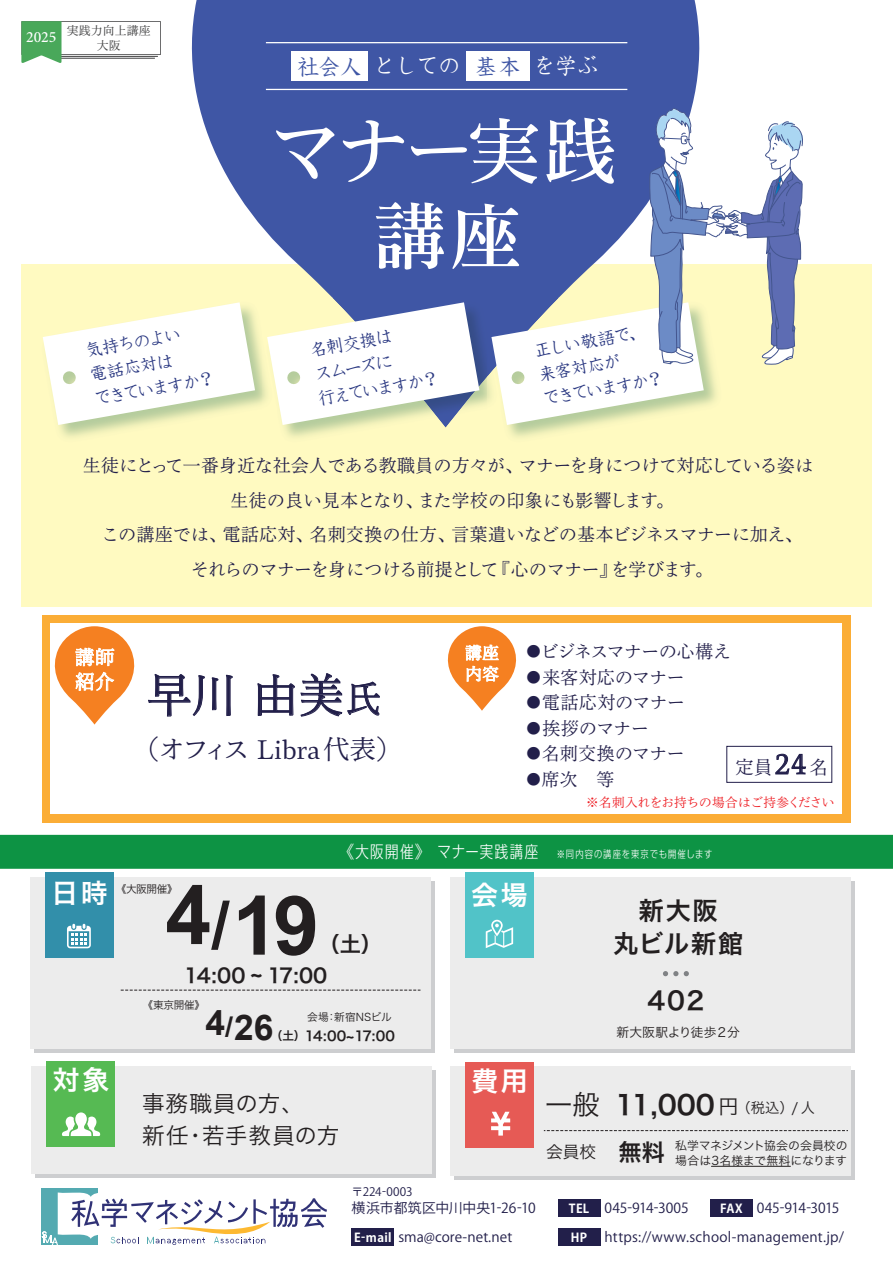
<style>
.page{position:relative;width:893px;height:1263px;background:#fff}
.page>*{position:absolute;margin:0;border:0;box-sizing:border-box;transform-origin:0 0}
.t1{font:700 82.2px "Arial";color:#231f20}
.t2{font:73.35px/85.1px "DF Mincho P W5 WING RKSJ H";letter-spacing:.005em;color:#fff;text-align:center}
.t3{font:45.75px "Toppan Bunkyu Mincho Pr 6 N R";color:#221f4a}
.t4{font:700 35.4px "Arial";color:#231f20}
.t5{font:26.85px "Hira Kaku Pro N W6";color:#231f20}
.t6{font:26.85px "Hira Kaku Pro N W6";letter-spacing:.1em;color:#fff}
.t7{font:26.25px "Toppan Bunkyu Mincho Pr 6 N R";letter-spacing:-.015em;color:#221f4a}
.t8{font:25.05px/33px "Hira Kaku Pro N W6";letter-spacing:.07em;color:#231f20;text-align:center}
.t9{font:23.4px "DF Kyo Ka Sho W4 WINP RKSJ H";letter-spacing:-.075em;color:#fff}
.t10{font:22.5px/31.5px "Hira Kaku Pro N W3";letter-spacing:.035em;color:#231f20}
.t11{font:21.3px "Hira Kaku Pro N W6";color:#231f20}
.t12{font:19.8px "Hira Kaku Pro N W6";letter-spacing:-.04em;color:#231f20}
.t13{font:19.2px/24.5px "Toppan Bunkyu Mincho Pr 6 N R";color:#fff}
.t14{font:18.3px "Toppan Bunkyu Mincho Pr 6 N R";color:#221f4a}
.t15{font:18px/24.6px "DF Kyo Ka Sho W4 WINP RKSJ H";color:#2b3982}
.t16{font:17.7px/34.5px "Toppan Bunkyu Mincho Pr 6 N R";color:#221f4a;text-align:center}
.t17{font:17.7px "Toppan Bunkyu Mincho Pr 6 N R";letter-spacing:-.02em;color:#221f4a}
.t18{font:300 16.8px "UD Shin Go C Oeiz Pr 6 N";letter-spacing:.085em;color:#fff}
.t19{font:16.65px "Hira Kaku Pro N W3";color:#231f20}
.t20{font:16.5px "Toppan Bunkyu Mincho Pr 6 N R";color:#fff}
.t21{font:500 15.75px "Minion Pro";color:#fff}
.t22{font:13.8px "Koz Go Pr 6 N";letter-spacing:.005em;color:#221f4a}
.t23{font:13.8px "Koz Go Pr 6 N";letter-spacing:-.04em;color:#221f4a}
.t24{font:13.35px "Hira Kaku Pro N W6";letter-spacing:-.04em;color:#231f20}
.t25{font:12.75px "Hira Kaku Pro N W3";letter-spacing:-.04em;color:#231f20}
.t26{font:12.6px "Toppan Bunkyu Mincho Pr 6 N R";color:#ee1d23}
.t27{font:700 12.15px "Koz Go Pr 6 N";color:#fff}
.t28{font:12px/15px "Zen Old Mincho";color:#3e3e3f;text-align:center}
.t29{font:11.85px/15px "Hira Kaku Pro N W3";letter-spacing:-.005em;color:#231f20;text-align:right}
.t30{font:11.7px "Koz Go Pr 6 N";letter-spacing:.005em;color:#221f4a}
.t31{font:11.7px "Hira Kaku Pro N W6";color:#231f20}
.t32{font:10.65px "Hira Kaku Pro N W3";letter-spacing:-.035em;color:#231f20}
.t33{font:10.65px "Hira Kaku Pro N W3";letter-spacing:.01em;color:#231f20}
.t34{font:300 10.35px "UD Shin Go C Oeiz Pr 6 N";letter-spacing:.105em;color:#fff}
.s1{color:#3f56a5}
.s2{font-size:36.6px}
.s3{font-size:27.45px}
.s4{font-size:66.45px}
.s5{font-size:28.65px}
.s6{font-family:"Hira Kaku Pro N W3";font-size:27.3px}
.s7{font-family:"Hira Kaku Pro N W3";font-size:20.1px}
.s8{font-family:"Hira Kaku Pro N W3";font-size:14.25px}
.s9{font-weight:700;font-size:12.15px;color:#fff}
</style>
<div class="page">
<div style="left:42px;top:615px;width:808px;height:207px;background:#fbad36"></div>
<div style="left:51px;top:624px;width:791px;height:189px;background:#fff"></div>
<div style="left:21px;top:264px;width:851px;height:342px;background:#fffac1"></div>
<svg style="left:191px;top:0;width:509px;height:298px;background:#5569ad"></svg>
<hr style="left:266px;top:89px;width:361px;height:1px;background:#fff">
<hr style="left:266px;top:42px;width:361px;height:1px;background:#fff">
<div style="left:291px;top:51px;width:77px;height:30px;background:#fff"></div>
<div style="left:466px;top:51px;width:63px;height:30px;background:#fff"></div>
<img style="left:59px;top:323px;width:204px;height:114px">
<svg style="left:43px;top:302px;width:212px;height:123px"></svg>
<img style="left:333px;top:298px;width:154px;height:129px">
<svg style="left:267px;top:302px;width:212px;height:123px;background:#e7e9e5"></svg>
<img style="left:487px;top:376px;width:4px;height:30px">
<img style="left:487px;top:298px;width:4px;height:78px">
<svg style="left:491px;top:106px;width:312px;height:319px"></svg>
<div style="left:558px;top:1199px;width:42px;height:17px;background:#221f4a"></div>
<div style="left:710px;top:1199px;width:43px;height:17px;background:#221f4a"></div>
<div style="left:352px;top:1228px;width:42px;height:17px;background:#221f4a"></div>
<div style="left:558px;top:1228px;width:42px;height:17px;background:#221f4a"></div>
<div style="left:41px;top:1188px;width:57px;height:57px;background:#54aab1"></div>
<svg style="left:41px;top:1192px;width:286px;height:53px"></svg>
<div style="left:34px;top:881px;width:401px;height:171px;background:#cdced0"></div>
<div style="left:31px;top:877px;width:400px;height:172px;background:#ececec"></div>
<div style="left:46px;top:873px;width:68px;height:85px;background:#328faa"></div>
<svg style="left:67px;top:924px;width:24px;height:24px"></svg>
<div style="left:35px;top:1070px;width:400px;height:108px;background:#cdced0"></div>
<div style="left:31px;top:1066px;width:400px;height:108px;background:#ececec"></div>
<div style="left:46px;top:1062px;width:68px;height:85px;background:#56ba53"></div>
<svg style="left:62px;top:1112px;width:38px;height:24px"></svg>
<div style="left:454px;top:1070px;width:401px;height:110px;background:#cdced0"></div>
<div style="left:451px;top:1067px;width:400px;height:109px;background:#ececec"></div>
<div style="left:466px;top:1062px;width:68px;height:85px;background:#e65a55"></div>
<svg style="left:491px;top:1112px;width:19px;height:23px"></svg>
<hr style="left:711px;top:1166px;width:79px;height:1px;background:#231f20">
<svg style="left:544px;top:1130px;width:304px;height:1px"></svg>
<div style="left:454px;top:881px;width:401px;height:171px;background:#cdced0"></div>
<div style="left:450px;top:877px;width:401px;height:172px;background:#ececec"></div>
<div style="left:465px;top:873px;width:68px;height:85px;background:#51c3c8"></div>
<svg style="left:486px;top:920px;width:27px;height:28px"></svg>
<svg style="left:663px;top:971px;width:15px;height:5px"></svg>
<svg style="left:684px;top:971px;width:5px;height:5px"></svg>
<div style="left:0;top:835px;width:893px;height:34px;background:#0d9344"></div>
<svg style="left:50px;top:626px;width:85px;height:99px"></svg>
<svg style="left:447px;top:626px;width:70px;height:85px"></svg>
<svg style="left:148px;top:674px;width:85px;height:42px"></svg>
<svg style="left:258px;top:674px;width:37px;height:42px"></svg>
<svg style="left:301px;top:673px;width:79px;height:44px"></svg>
<svg style="left:21px;top:21px;width:140px;height:42px"></svg>
<svg style="left:775px;top:754px;width:31px;height:20px"></svg>
<div style="left:726px;top:746px;width:106px;height:37px;border:1px solid #221f4a"></div>
<svg style="left:121px;top:990px;width:299px;height:1px"></svg>
<p class="t21" style="left:26px;top:27px;width:32px">2025</p>
<p class="t28" style="left:67px;top:24px;width:85px">実践力向上講座大阪</p>
<h3 class="t9" style="left:474px;top:54px;width:127px"><span class="s1">基本</span>を学ぶ</h3>
<h3 class="t9" style="left:296px;top:54px;width:231px"><span class="s1">社会人</span>としての　　　</h3>
<h2 class="t2" style="left:270px;top:110px;width:349px">マナー実践講座</h2>
<p class="t15" style="left:83px;top:339px;width:124px;rotate:-10deg">気持ちのよい<br>電話応対は<br>できていますか？</p>
<p class="t15" style="left:308px;top:339px;width:125px;rotate:-10deg">名刺交換は<br>スムーズに<br>行えていますか？</p>
<p class="t15" style="left:532px;top:339px;width:124px;rotate:-10deg">正しい敬語で、来客対応が<br>できていますか？</p>
<p class="t16" style="left:83px;top:447px;width:732px">生徒にとって一番身近な社会人である教職員の方々が、マナーを身につけて対応している姿は生徒の良い見本となり、また学校の印象にも影響します。<br>この講座では、電話応対、名刺交換の仕方、言葉遣いなどの基本ビジネスマナーに加え、<br>それらのマナーを身につける前提として『心のマナー』を学びます。</p>
<p class="t13" style="left:75px;top:643px;width:41px">講師紹介</p>
<h3 class="t3" style="left:146px;top:653px;width:237px">早川 由美<span class="s2">氏</span></h3>
<h3 class="t7" style="left:133px;top:725px;width:271px">（オフィス Libra代表）</h3>
<p class="t20" style="left:465px;top:658px;width:35px">内容</p>
<p class="t17" style="left:525px;top:635px;width:226px">●ビジネスマナーの心構え　</p>
<p class="t16" style="left:525px;top:658px;width:161px">●来客対応のマナー</p>
<p class="t16" style="left:525px;top:684px;width:162px">●電話応対のマナー</p>
<p class="t16" style="left:525px;top:709px;width:144px">●挨拶のマナー　</p>
<p class="t16" style="left:525px;top:735px;width:180px">●名刺交換のマナー　</p>
<p class="t16" style="left:525px;top:760px;width:91px">●席次　等</p>
<p class="t26" style="left:586px;top:791px;width:250px">※名刺入れをお持ちの場合はご持参ください</p>
<p class="t14" style="left:735px;top:750px;width:94px">定員<span class="s3">24</span> 名</p>
<p class="t18" style="left:341px;top:838px;width:199px">《大阪開催》　マナー実践講座</p>
<p class="t34" style="left:557px;top:846px;width:157px">※同内容の講座を東京でも開催します</p>
<h3 class="t6" style="left:51px;top:868px;width:58px">日時</h3>
<h1 class="t1" style="left:166px;top:868px;width:155px">4<span class="s4">/</span>19</h1>
<p class="t32" style="left:116px;top:879px;width:64px">《大阪開催》</p>
<p class="t11" style="left:318px;top:925px;width:65px">（土）</p>
<p class="t12" style="left:184px;top:958px;width:145px">14:00 ~ 17:00</p>
<h3 class="t6" style="left:53px;top:1056px;width:58px">対象</h3>
<p class="t32" style="left:143px;top:995px;width:64px">《東京開催》</p>
<h3 class="t4" style="left:205px;top:1002px;width:70px">4<span class="s5">/</span>26</h3>
<p class="t31" style="left:271px;top:1025px;width:36px">（土）</p>
<p class="t33" style="left:307px;top:1007px;width:86px">会場：新宿NSビル</p>
<p class="t24" style="left:305px;top:1024px;width:92px">14:00~17:00</p>
<p class="t10" style="left:142px;top:1086px;width:199px">事務職員の方、<br>新任・若手教員の方</p>
<p class="t30" style="left:352px;top:1185px;width:62px">〒224-0003</p>
<h3 class="t6" style="left:471px;top:870px;width:58px">会場</h3>
<h3 class="t6" style="left:471px;top:1057px;width:58px">費用</h3>
<p class="t22" style="left:352px;top:1200px;width:186px">横浜市都筑区中川中央1-26-10</p>
<h3 class="t8" style="left:613px;top:893px;width:132px">新大阪<br>丸ビル新館</h3>
<h3 class="t8" style="left:647px;top:983px;width:59px">402</h3>
<p class="t25" style="left:616px;top:1021px;width:125px">新大阪駅より徒歩２分</p>
<h3 class="t5" style="left:545px;top:1080px;width:271px"><span class="s6">一般</span> 11,000 <span class="s7">円</span><span class="s8">（税込）/ 人</span></h3>
<p class="t19" style="left:546px;top:1137px;width:51px">会員校</p>
<p class="t29" style="left:618px;top:1137px;width:231px">私学マネジメント協会の会員校の<br><sup>無料</sup> 場合は3名様まで無料になります</p>
<p class="t22" style="left:569px;top:1200px;width:121px"><span class="s9">TEL</span> 045-914-3005</p>
<p class="t23" style="left:720px;top:1200px;width:121px"><span class="s9">FAX</span> 045-914-3015</p>
<p class="t22" style="left:354px;top:1229px;width:160px"><span class="s9">E-mail</span> sma@core-net.net</p>
<p class="t27" style="left:571px;top:1230px;width:18px">HP</p>
<p class="t22" style="left:605px;top:1229px;width:241px">https://www.school-management.jp/</p>
</div>
